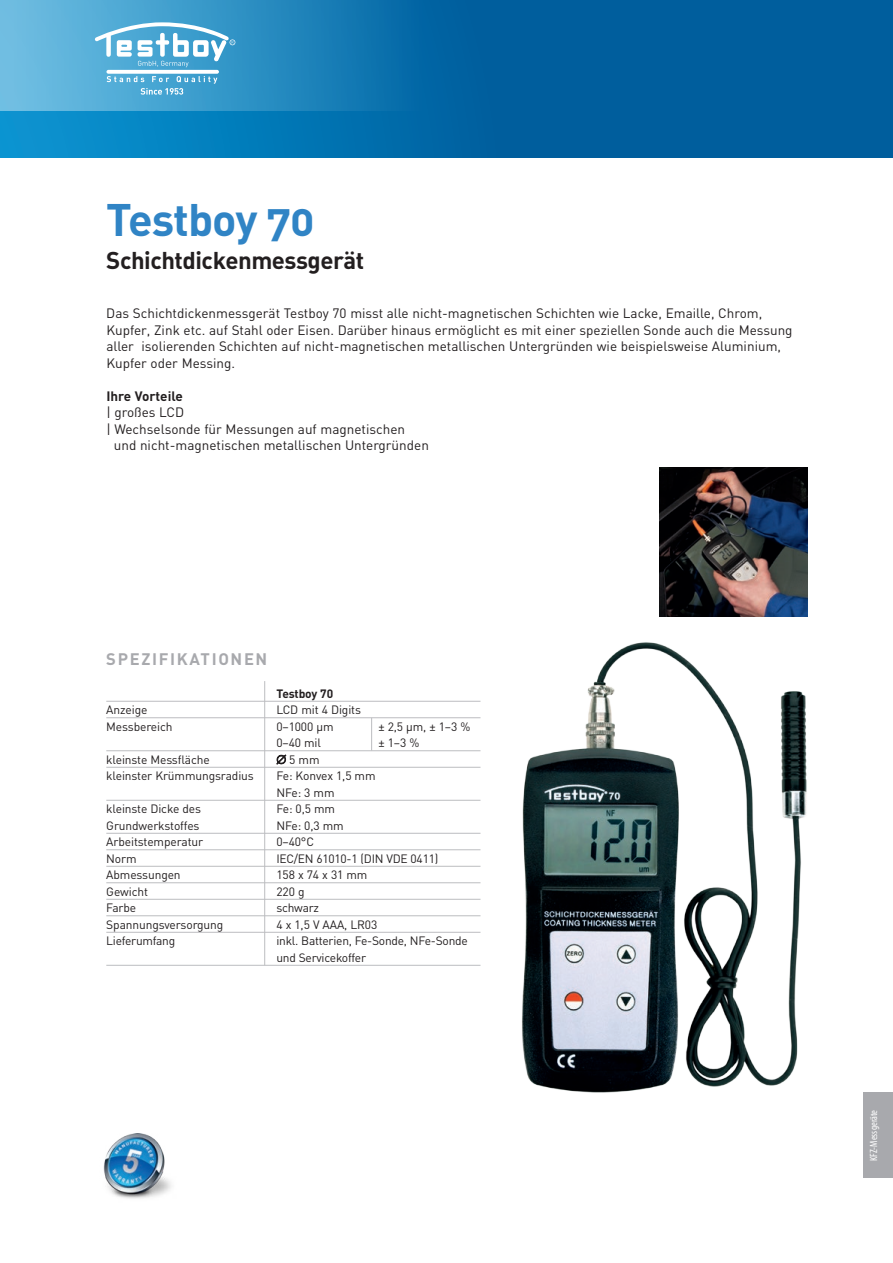
<style>
.page{position:relative;width:893px;height:1263px;background:#fff}
.page>*{position:absolute;margin:0;border:0;box-sizing:border-box;transform-origin:0 0}
.t1{font:45px "DIN Bold Alternate";letter-spacing:-.02em;color:#3084c5}
.t2{font:24px "DIN Bold Alternate";letter-spacing:-.02em;color:#231f20}
.t3{font:700 16.5px "DIN";letter-spacing:.1em;color:#a8a9ad}
.t4{font:13.5px/16.5px "DIN";color:#231f20}
.t5{font:700 13.5px "DIN";color:#231f20}
.t6{font:12px/16.5px "DIN";letter-spacing:-.01em;color:#231f20}
.t7{font:700 12px "DIN";letter-spacing:-.01em;color:#231f20}
.t8{font:condensed 10.5px "Myriad Pro";color:#fff}
</style>
<div class="page">
<div style="left:0;top:0;width:893px;height:157px;background:linear-gradient(to right,#078cca,#00508f)"></div>
<div style="left:0;top:0;width:425px;height:111px;background:linear-gradient(to right,#71c4e7,#0069a8)"></div>
<svg style="left:106px;top:70px;width:113px;height:4px"></svg>
<svg style="left:107px;top:76px;width:110px;height:19px;background:#5dafd7"></svg>
<svg style="left:95px;top:22px;width:140px;height:45px"></svg>
<img style="left:522px;top:642px;width:285px;height:451px">
<img style="left:103px;top:1133px;width:68px;height:66px">
<img style="left:659px;top:468px;width:149px;height:149px">
<div style="left:863px;top:1093px;width:30px;height:85px;background:#a8a9ad"></div>
<hr style="left:106px;top:701px;width:374px;height:1px;background:#bcbdc0">
<hr style="left:106px;top:717px;width:374px;height:1px;background:#bcbdc0">
<hr style="left:106px;top:750px;width:374px;height:1px;background:#bcbdc0">
<hr style="left:106px;top:767px;width:374px;height:1px;background:#bcbdc0">
<hr style="left:106px;top:800px;width:374px;height:1px;background:#bcbdc0">
<hr style="left:106px;top:833px;width:374px;height:1px;background:#bcbdc0">
<hr style="left:106px;top:849px;width:374px;height:1px;background:#bcbdc0">
<hr style="left:106px;top:866px;width:374px;height:1px;background:#bcbdc0">
<hr style="left:106px;top:882px;width:374px;height:1px;background:#bcbdc0">
<hr style="left:106px;top:899px;width:374px;height:1px;background:#bcbdc0">
<hr style="left:106px;top:915px;width:374px;height:1px;background:#bcbdc0">
<hr style="left:106px;top:932px;width:374px;height:1px;background:#bcbdc0">
<hr style="left:106px;top:965px;width:374px;height:1px;background:#bcbdc0">
<svg style="left:277px;top:755px;width:9px;height:9px"></svg>
<hr style="left:264px;top:681px;width:1px;height:284px;background:#bcbdc0">
<hr style="left:371px;top:718px;width:1px;height:32px;background:#bcbdc0">
<h1 class="t1" style="left:106px;top:190px;width:210px">Testboy 70</h1>
<h2 class="t2" style="left:106px;top:244px;width:259px">Schichtdickenmessgerät</h2>
<p class="t4" style="left:106px;top:305px;width:688px">Das Schichtdickenmessgerät Testboy 70 misst alle nicht-magnetischen Schichten wie Lacke, Emaille, Chrom, Kupfer, Zink etc. auf Stahl oder Eisen. Darüber hinaus ermöglicht es mit einer speziellen Sonde auch die Messung aller isolierenden Schichten auf nicht-magnetischen metallischen Untergründen wie beispielsweise Aluminium, Kupfer oder Messing.</p>
<p class="t5" style="left:106px;top:387px;width:78px">I hre Vorteile</p>
<p class="t4" style="left:106px;top:404px;width:79px">| großes LCD</p>
<p class="t4" style="left:106px;top:420px;width:300px">| Wechselsonde für Messungen auf magnetischen</p>
<p class="t4" style="left:114px;top:437px;width:317px">und nicht-magnetischen metallischen Untergründen</p>
<p class="t3" style="left:106px;top:648px;width:163px">Spezifikationen</p>
<p class="t7" style="left:276px;top:685px;width:58px">Testboy 70</p>
<p class="t6" style="left:106px;top:701px;width:43px">Anzeige</p>
<p class="t6" style="left:276px;top:701px;width:86px">LCD mit 4 Digits</p>
<p class="t6" style="left:106px;top:718px;width:68px">Messbereich</p>
<p class="t6" style="left:276px;top:718px;width:59px">0–1000 µm</p>
<p class="t6" style="left:378px;top:718px;width:93px">± 2,5 µm, ± 1–3 %</p>
<p class="t6" style="left:276px;top:734px;width:46px">0–40 mil</p>
<p class="t6" style="left:378px;top:734px;width:42px">± 1–3 %</p>
<p class="t6" style="left:106px;top:751px;width:105px">kleinste Messfläche</p>
<p class="t6" style="left:276px;top:751px;width:45px">∅5mm</p>
<p class="t6" style="left:106px;top:767px;width:149px">kleinster Krümmungsradius</p>
<p class="t6" style="left:276px;top:767px;width:101px">Fe: Konvex 1,5 mm<br>NFe: 3 mm</p>
<p class="t6" style="left:106px;top:800px;width:96px">kleinste Dicke des</p>
<p class="t6" style="left:276px;top:800px;width:60px">Fe: 0,5 mm</p>
<p class="t6" style="left:106px;top:817px;width:95px">Grundwerkstoffes</p>
<p class="t6" style="left:276px;top:817px;width:69px">NFe: 0,3 mm</p>
<p class="t6" style="left:106px;top:833px;width:98px">Arbeitstemperatur</p>
<p class="t6" style="left:276px;top:833px;width:39px">0–40°C</p>
<p class="t6" style="left:106px;top:850px;width:32px">Norm</p>
<p class="t6" style="left:276px;top:850px;width:163px">IEC/EN 61010-1 (DIN VDE 0411)</p>
<p class="t6" style="left:106px;top:866px;width:76px">Abmessungen</p>
<p class="t6" style="left:276px;top:866px;width:93px">158 x 74 x 31 mm</p>
<p class="t6" style="left:106px;top:883px;width:43px">Gewicht</p>
<p class="t6" style="left:276px;top:883px;width:30px">220 g</p>
<p class="t6" style="left:106px;top:899px;width:31px">Farbe</p>
<p class="t6" style="left:276px;top:899px;width:44px">schwarz</p>
<p class="t6" style="left:106px;top:916px;width:119px">Spannungsversorgung</p>
<p class="t6" style="left:276px;top:916px;width:102px">4 x 1,5 V AAA, LR03</p>
<p class="t6" style="left:106px;top:932px;width:70px">Lieferumfang</p>
<p class="t6" style="left:276px;top:932px;width:193px">inkl. Batterien, Fe-Sonde, NFe-Sonde und Servicekoffer</p>
<p class="t8" style="left:867px;top:1161px;width:53px;rotate:-90deg">KFZ-Messgeräte</p>
</div>
